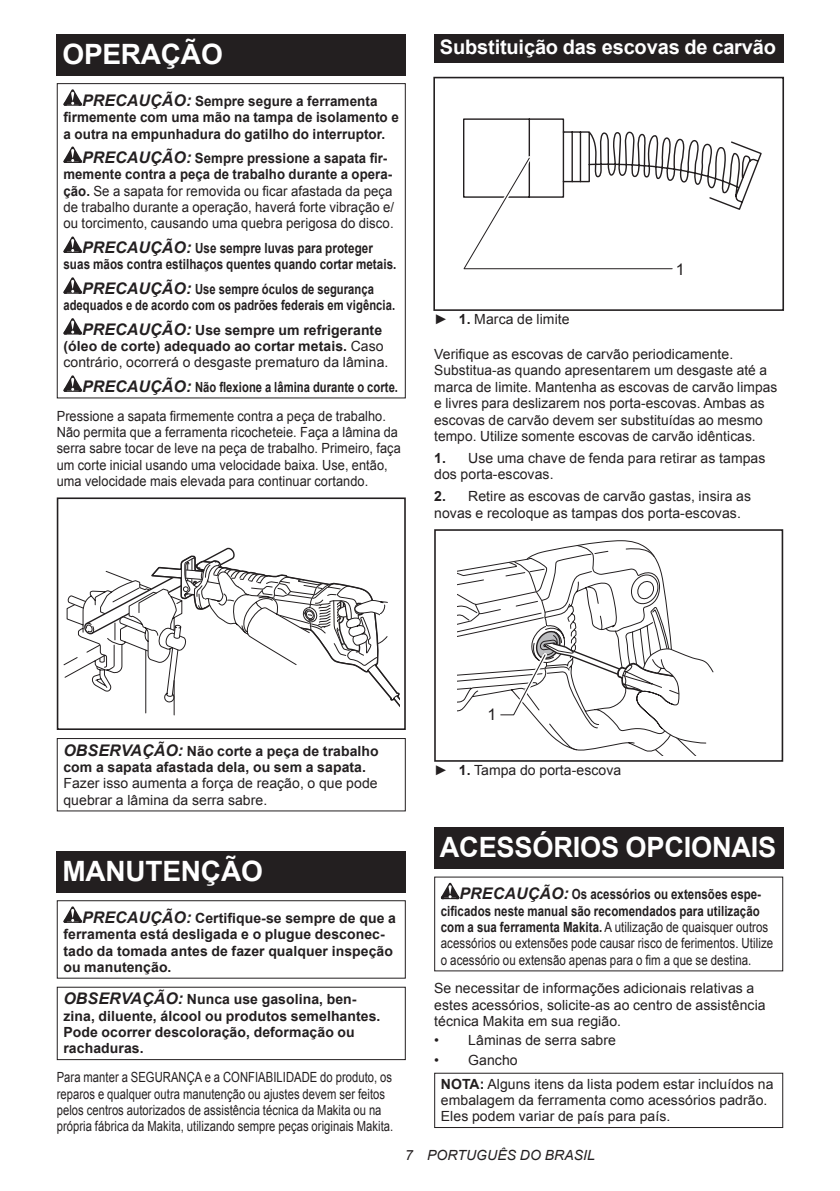
<style>
.page{position:relative;width:840px;height:1191px;background:#fff}
.page>*{position:absolute;margin:0;border:0;box-sizing:border-box;transform-origin:0 0}
.t1{font:700 28px "Arial";letter-spacing:-.01em;color:#fff}
.t2{font:700 20px "Arial";letter-spacing:-.01em;color:#fff}
.t3{font:16px "Arial";color:#231f20}
.t4{font:14px/16.4px "Arial";letter-spacing:.005em;color:#231f20}
.t5{font:700 14px/16.4px "Arial";letter-spacing:.005em;color:#231f20}
.t6{font:14px/16.4px "Arial";letter-spacing:.005em;color:#231f20;scale:.91 1}
.t7{font:14px/16.4px "Arial";letter-spacing:.005em;color:#231f20;scale:.82 1}
.t8{font:14px/16.4px "Arial";letter-spacing:.005em;color:#231f20;scale:.94 1}
.t9{font:14px/16.4px "Arial";letter-spacing:.005em;color:#231f20;scale:.8 1}
.t10{font:700 14px/16.4px "Arial";letter-spacing:.005em;color:#231f20;scale:.96 1}
.t11{font:700 14px/16.4px "Arial";letter-spacing:.005em;color:#231f20;text-align:center;scale:.83 1}
.t12{font:700 14px/16.4px "Arial";letter-spacing:.005em;color:#231f20;text-align:center;scale:.8 1}
.t13{font:italic 14px "Arial";letter-spacing:.005em;color:#231f20}
.s1{font-style:italic;font-size:16px}
.s2{font-weight:700;font-style:italic;font-size:16px}
.s3{font-weight:700}
.s4{font-weight:400}
</style>
<div class="page">
<div style="left:57px;top:34px;width:348px;height:41px;background:#231f20"></div>
<svg style="left:63px;top:89px;width:19px;height:17px"></svg>
<svg style="left:63px;top:146px;width:19px;height:17px"></svg>
<svg style="left:63px;top:236px;width:19px;height:17px"></svg>
<svg style="left:63px;top:277px;width:19px;height:17px"></svg>
<svg style="left:63px;top:318px;width:19px;height:16px"></svg>
<svg style="left:63px;top:375px;width:19px;height:17px"></svg>
<div style="left:57px;top:83px;width:348px;height:315px;border:1px solid #231f20"></div>
<svg style="left:63px;top:547px;width:336px;height:168px"></svg>
<div style="left:57px;top:701px;width:73px;height:29px;background:#fff"></div>
<div style="left:57px;top:497px;width:348px;height:233px;border:2px solid #231f20"></div>
<div style="left:57px;top:738px;width:348px;height:73px;border:1px solid #231f20"></div>
<div style="left:57px;top:851px;width:348px;height:41px;background:#231f20"></div>
<svg style="left:63px;top:906px;width:19px;height:16px"></svg>
<div style="left:57px;top:900px;width:348px;height:78px;border:1px solid #231f20"></div>
<div style="left:57px;top:986px;width:348px;height:74px;border:1px solid #231f20"></div>
<div style="left:434px;top:34px;width:348px;height:29px;background:#231f20"></div>
<div style="left:433px;top:77px;width:350px;height:234px;border:2px solid #231f20"></div>
<svg style="left:462px;top:77px;width:300px;height:133px"></svg>
<svg style="left:462px;top:153px;width:210px;height:117px"></svg>
<svg style="left:457px;top:545px;width:250px;height:210px"></svg>
<div style="left:434px;top:733px;width:73px;height:28px;background:#fff"></div>
<div style="left:434px;top:529px;width:348px;height:232px;border:2px solid #231f20"></div>
<svg style="left:496px;top:625px;width:218px;height:118px"></svg>
<div style="left:434px;top:827px;width:348px;height:41px;background:#231f20"></div>
<svg style="left:440px;top:882px;width:19px;height:17px"></svg>
<div style="left:434px;top:1072px;width:348px;height:56px;border:1px solid #231f20"></div>
<h1 class="t1" style="left:62px;top:35px;width:162px">OPERAÇÃO</h1>
<p class="t10" style="left:63px;top:93px;width:351px;text-indent:19px"><span class="s1">PRECAUÇÃO:</span> Sempre segure a ferramenta firmemente com uma mão na tampa de isolamento e a outra na empunhadura do gatilho do interruptor.</p>
<p class="t8" style="left:63px;top:150px;width:353px;text-indent:19px"><span class="s2">PRECAUÇÃO:</span> <span class="s3">Sempre pressione a sapata fir&shy;memente contra a peça de trabalho durante a opera&shy;ção.</span> Se a sapata for removida ou ficar afastada da peça de trabalho durante a operação, haverá forte vibração e/ ou torcimento, causando uma quebra perigosa do disco.</p>
<p class="t11" style="left:63px;top:240px;width:402px"><span class="s1">PRECAUÇÃO:</span> Use sempre luvas para proteger<br>suas mãos contra estilhaços quentes quando cortar metais.</p>
<p class="t12" style="left:63px;top:281px;width:416px"><span class="s1">PRECAUÇÃO:</span> Use sempre óculos de segurança adequados e de acordo com os padrões federais em vigência.</p>
<p class="t5" style="left:63px;top:322px;width:326px;text-indent:19px"><span class="s1">PRECAUÇÃO:</span> Use sempre um refrigerante (óleo de corte) adequado ao cortar metais. <span class="s4">Caso contrário, ocorrerá o desgaste prematuro da lâmina.</span></p>
<p class="t6" style="left:57px;top:372px;width:376px;line-height:28.8px;text-indent:25px"><span class="s2">PRECAUÇÃO:</span> <span class="s3">Não flexione a lâmina durante o corte.<br></span>Pressione a sapata firmemente contra a peça de trabalho.</p>
<p class="t6" style="left:57px;top:424px;width:379px">Não permita que a ferramenta ricocheteie. Faça a lâmina da serra sabre tocar de leve na peça de trabalho. Primeiro, faça um corte inicial usando uma velocidade baixa. Use, então, uma velocidade mais elevada para continuar cortando.</p>
<h2 class="t2" style="left:439px;top:34px;width:337px">Substituição das escovas de carvão</h2>
<p class="t3" style="left:675px;top:259px;width:10px">1</p>
<p class="t4" style="left:434px;top:311px;width:137px">► <span class="s3">1.</span> Marca de limite</p>
<p class="t4" style="left:434px;top:346px;width:344px">Verifique as escovas de carvão periodicamente.<br>Substitua-as quando apresentarem um desgaste até a marca de limite. Mantenha as escovas de carvão limpas e livres para deslizarem nos porta-escovas. Ambas as escovas de carvão devem ser substituídas ao mesmo tempo. Utilize somente escovas de carvão idênticas.</p>
<p class="t4" style="left:434px;top:450px;width:332px"><span class="s3">1.</span> Use uma chave de fenda para retirar as tampas dos porta-escovas.</p>
<p class="t4" style="left:434px;top:488px;width:318px"><span class="s3">2.</span> Retire as escovas de carvão gastas, insira as novas e recoloque as tampas dos porta-escovas.</p>
<p class="t5" style="left:63px;top:743px;width:317px"><span class="s1">OBSERVAÇÃO:</span> Não corte a peça de trabalho com a sapata afastada dela, ou sem a sapata.</p>
<p class="t4" style="left:63px;top:775px;width:315px">Fazer isso aumenta a força de reação, o que pode quebrar a lâmina da serra sabre.</p>
<h1 class="t1" style="left:62px;top:852px;width:202px">MANUTENÇÃO</h1>
<p class="t5" style="left:63px;top:910px;width:334px;text-indent:19px"><span class="s1">PRECAUÇÃO:</span> Certifique-se sempre de que a ferramenta está desligada e o plugue desconec&shy;tado da tomada antes de fazer qualquer inspeção ou manutenção.</p>
<p class="t5" style="left:63px;top:991px;width:318px"><span class="s1">OBSERVAÇÃO:</span> Nunca use gasolina, ben&shy;zina, diluente, álcool ou produtos semelhantes.<br>Pode ocorrer descoloração, deformação ou rachaduras.</p>
<p class="t9" style="left:57px;top:1069px;width:422px">Para manter a SEGURANÇA e a CONFIABILIDADE do produto, os reparos e qualquer outra manutenção ou ajustes devem ser feitos pelos centros autorizados de assistência técnica da Makita ou na própria fábrica da Makita, utilizando sempre peças originais Makita.</p>
<p class="t3" style="left:487px;top:703px;width:10px">1</p>
<p class="t4" style="left:434px;top:762px;width:188px">► <span class="s3">1.</span> Tampa do porta-escova</p>
<h1 class="t1" style="left:439px;top:828px;width:338px">ACESSÓRIOS OPCIONAIS</h1>
<p class="t7" style="left:440px;top:886px;width:406px;text-indent:19px"><span class="s2">PRECAUÇÃO:</span> <span class="s3">Os acessórios ou extensões espe&shy;cificados neste manual são recomendados para utilização com a sua ferramenta Makita.</span> A utilização de quaisquer outros acessórios ou extensões pode causar risco de ferimentos. Utilize o acessório ou extensão apenas para o fim a que se destina.</p>
<p class="t4" style="left:434px;top:980px;width:333px">Se necessitar de informações adicionais relativas a estes acessórios, solicite-as ao centro de assistência técnica Makita em sua região.</p>
<p class="t4" style="left:434px;top:1032px;width:183px">• Lâminas de serra sabre</p>
<p class="t4" style="left:440px;top:1048px;width:334px;line-height:23.8px;text-indent:-7px">• Gancho<br><span class="s3">NOTA:</span> Alguns itens da lista podem estar incluídos na</p>
<p class="t4" style="left:440px;top:1092px;width:328px">embalagem da ferramenta como acessórios padrão.<br>Eles podem variar de país para país.</p>
<p class="t13" style="left:405px;top:1146px;width:191px">7 PORTUGUÊS DO BRASIL</p>
</div>
